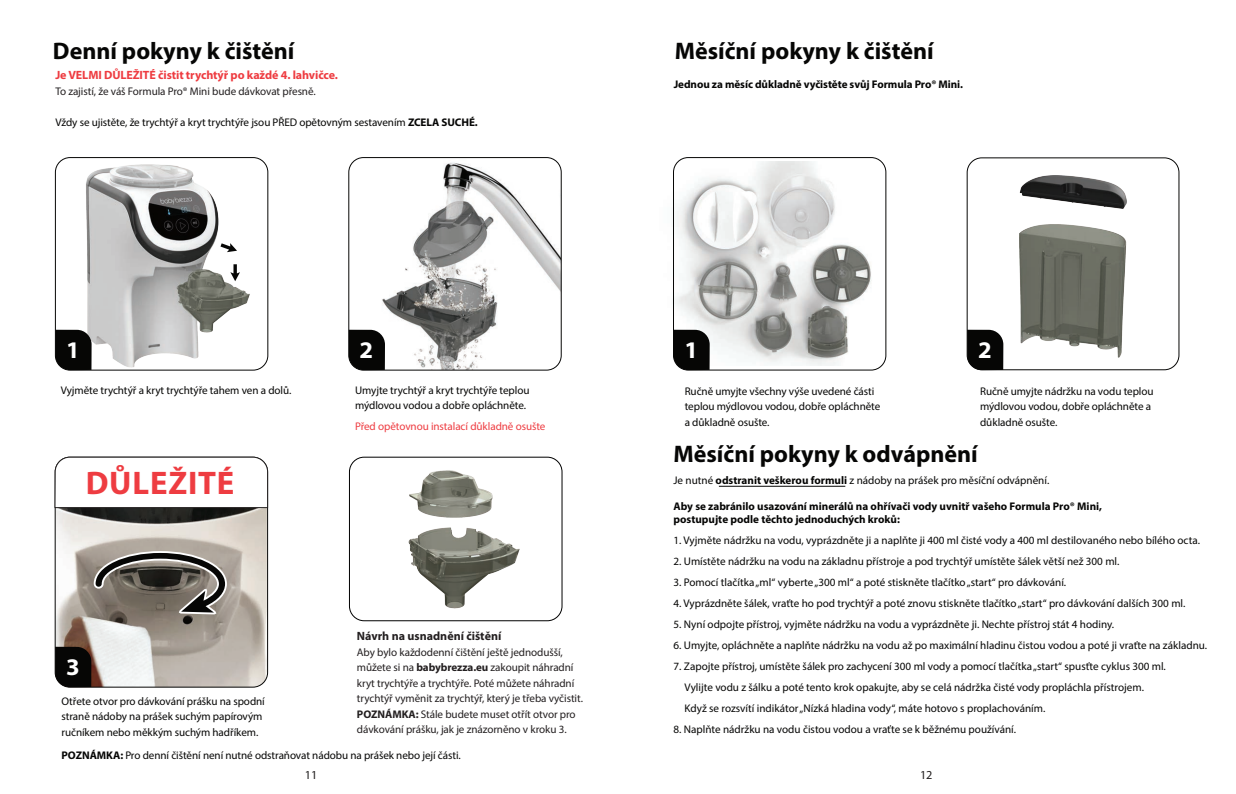
<style>
.page{position:relative;width:1236px;height:794px;background:#fff}
.page>*{position:absolute;margin:0;border:0;box-sizing:border-box;transform-origin:0 0}
.t1{font:700 32.8px "Myriad Pro";letter-spacing:.025em;color:#ee3c41}
.t2{font:700 24px "Myriad Pro";color:#060605}
.t3{font:700 23.9px "Myriad Pro";color:#fff}
.t4{font:12.2px "Myriad Pro";color:#211e1e}
.t5{font:700 12px "Myriad Pro";letter-spacing:-.005em;color:#ee3c41}
.t6{font:700 12px "Myriad Pro";color:#231f20}
.t7{font:11.1px/15.5px "Myriad Pro";color:#060605}
.t8{font:11.1px/15.5px "Myriad Pro";letter-spacing:-.005em;color:#231f20}
.t9{font:700 11.1px/13px "Myriad Pro";color:#060605}
.t10{font:11.1px "Myriad Pro";letter-spacing:-.005em;color:#ee3c41}
.s1{font-weight:700}
</style>
<div class="page">
<img style="left:57px;top:508px;width:210px;height:179px">
<img style="left:673px;top:162px;width:214px;height:203px">
<img style="left:65px;top:164px;width:185px;height:204px">
<svg style="left:230px;top:264px;width:10px;height:17px"></svg>
<svg style="left:221px;top:243px;width:16px;height:9px"></svg>
<img style="left:382px;top:159px;width:178px;height:211px">
<div style="left:673px;top:157px;width:213px;height:213px;border:1px solid #060605;border-radius:15px"></div>
<div style="left:967px;top:157px;width:212px;height:213px;border:1px solid #060605;border-radius:15px"></div>
<div style="left:348px;top:157px;width:214px;height:213px;border:1px solid #060605;border-radius:15px"></div>
<svg style="left:349px;top:330px;width:36px;height:40px"></svg>
<svg style="left:55px;top:549px;width:174px;height:139px;background:#948f88"></svg>
<svg style="left:54px;top:456px;width:215px;height:52px"></svg>
<div style="left:55px;top:157px;width:213px;height:213px;border:1px solid #060605;border-radius:15px"></div>
<svg style="left:55px;top:330px;width:37px;height:40px"></svg>
<svg style="left:673px;top:330px;width:37px;height:40px"></svg>
<svg style="left:967px;top:330px;width:36px;height:40px"></svg>
<img style="left:1019px;top:176px;width:108px;height:181px">
<hr style="left:719px;top:486px;width:126px;height:1px;background:#060605">
<div style="left:349px;top:457px;width:213px;height:164px;border:1px solid #010101;border-radius:15px"></div>
<img style="left:392px;top:456px;width:137px;height:166px">
<h2 class="t2" style="left:53px;top:35px;width:243px">Denní pokyny k čištění</h2>
<p class="t5" style="left:55px;top:67px;width:284px">Je VELMI DŮLEŽITÉ čistit trychtýř po každé 4. lahvičce.</p>
<p class="t8" style="left:55px;top:83px;width:262px">To zajistí, že váš Formula Pro® Mini bude dávkovat přesně.</p>
<p class="t7" style="left:55px;top:114px;width:424px">Vždy se ujistěte, že trychtýř a kryt trychtýře jsou PŘED opětovným sestavením <span class="s1">ZCELA SUCHÉ.</span></p>
<h2 class="t2" style="left:675px;top:35px;width:260px">Měsíční pokyny k čištění</h2>
<p class="t9" style="left:674px;top:77px;width:291px">Jednou za měsíc důkladně vyčistěte svůj Formula Pro® Mini.</p>
<h3 class="t3" style="left:66px;top:334px;width:15px">1</h3>
<h3 class="t3" style="left:684px;top:334px;width:15px">1</h3>
<h3 class="t3" style="left:978px;top:334px;width:15px">2</h3>
<h3 class="t3" style="left:360px;top:334px;width:15px">2</h3>
<p class="t7" style="left:61px;top:382px;width:232px">Vyjměte trychtýř a kryt trychtýře tahem ven a dolů.</p>
<p class="t7" style="left:355px;top:382px;width:176px">Umyjte trychtýř a kryt trychtýře teplou mýdlovou vodou a dobře opláchněte.</p>
<p class="t10" style="left:355px;top:419px;width:192px">Před opětovnou instalací důkladně osušte</p>
<h1 class="t1" style="left:86px;top:462px;width:150px">DŮLEŽITÉ</h1>
<h3 class="t3" style="left:66px;top:651px;width:15px">3</h3>
<p class="t7" style="left:62px;top:693px;width:205px">Otřete otvor pro dávkování prášku na spodní straně nádoby na prášek suchým papírovým ručníkem nebo měkkým suchým hadříkem.</p>
<p class="t6" style="left:357px;top:628px;width:146px">Návrh na usnadnění čištění</p>
<p class="t8" style="left:357px;top:644px;width:228px">Aby bylo každodenní čištění ještě jednodušší, můžete si na <span class="s1">babybrezza.eu</span> zakoupit náhradní kryt trychtýře a trychtýře. Poté můžete náhradní trychtýř vyměnit za trychtýř, který je třeba vyčistit.<br><span class="s1">POZNÁMKA:</span> Stále budete muset otřít otvor pro dávkování prášku, jak je znázorněno v kroku 3.</p>
<p class="t7" style="left:62px;top:747px;width:401px"><span class="s1">POZNÁMKA:</span> Pro denní čištění není nutné odstraňovat nádobu na prášek nebo její části.</p>
<p class="t7" style="left:685px;top:383px;width:197px">Ručně umyjte všechny výše uvedené části teplou mýdlovou vodou, dobře opláchněte a důkladně osušte.</p>
<p class="t7" style="left:980px;top:383px;width:175px">Ručně umyjte nádržku na vodu teplou mýdlovou vodou, dobře opláchněte a důkladně osušte.</p>
<h2 class="t2" style="left:673px;top:438px;width:306px">Měsíční pokyny k odvápnění</h2>
<p class="t7" style="left:673px;top:472px;width:377px">Je nutné <span class="s1">odstranit veškerou formuli</span> z nádoby na prášek pro měsíční odvápnění.</p>
<p class="t9" style="left:673px;top:499px;width:430px">Aby se zabránilo usazování minerálů na ohřívači vody uvnitř vašeho Formula Pro® Mini, postupujte podle těchto jednoduchých kroků:</p>
<p class="t7" style="left:673px;top:532px;width:528px">1. Vyjměte nádržku na vodu, vyprázdněte ji a naplňte ji 400 ml čisté vody a 400 ml destilovaného nebo bílého octa.</p>
<p class="t7" style="left:673px;top:553px;width:447px">2. Umístěte nádržku na vodu na základnu přístroje a pod trychtýř umístěte šálek větší než 300 ml.</p>
<p class="t7" style="left:673px;top:574px;width:394px">3. Pomocí tlačítka „ml“ vyberte „300 ml“ a poté stiskněte tlačítko „start“ pro dávkování.</p>
<p class="t7" style="left:673px;top:595px;width:513px">4. Vyprázdněte šálek, vraťte ho pod trychtýř a poté znovu stiskněte tlačítko „start“ pro dávkování dalších 300 ml.</p>
<p class="t7" style="left:673px;top:616px;width:442px">5. Nyní odpojte přístroj, vyjměte nádržku na vodu a vyprázdněte ji. Nechte přístroj stát 4 hodiny.</p>
<p class="t7" style="left:673px;top:637px;width:535px">6. Umyjte, opláchněte a naplňte nádržku na vodu až po maximální hladinu čistou vodou a poté ji vraťte na základnu.</p>
<p class="t7" style="left:685px;top:655px;width:483px;line-height:21px;text-indent:-11px">7. Zapojte přístroj, umístěte šálek pro zachycení 300 ml vody a pomocí tlačítka „start“ spusťte cyklus 300 ml.<br>Vylijte vodu z šálku a poté tento krok opakujte, aby se celá nádržka čisté vody propláchla přístrojem.<br>Když se rozsvítí indikátor „Nízká hladina vody“, máte hotovo s proplachováním.</p>
<p class="t7" style="left:673px;top:721px;width:344px">8. Naplňte nádržku na vodu čistou vodou a vraťte se k běžnému používání.</p>
<p class="t4" style="left:305px;top:767px;width:14px">11</p>
<p class="t4" style="left:920px;top:767px;width:14px">12</p>
</div>
